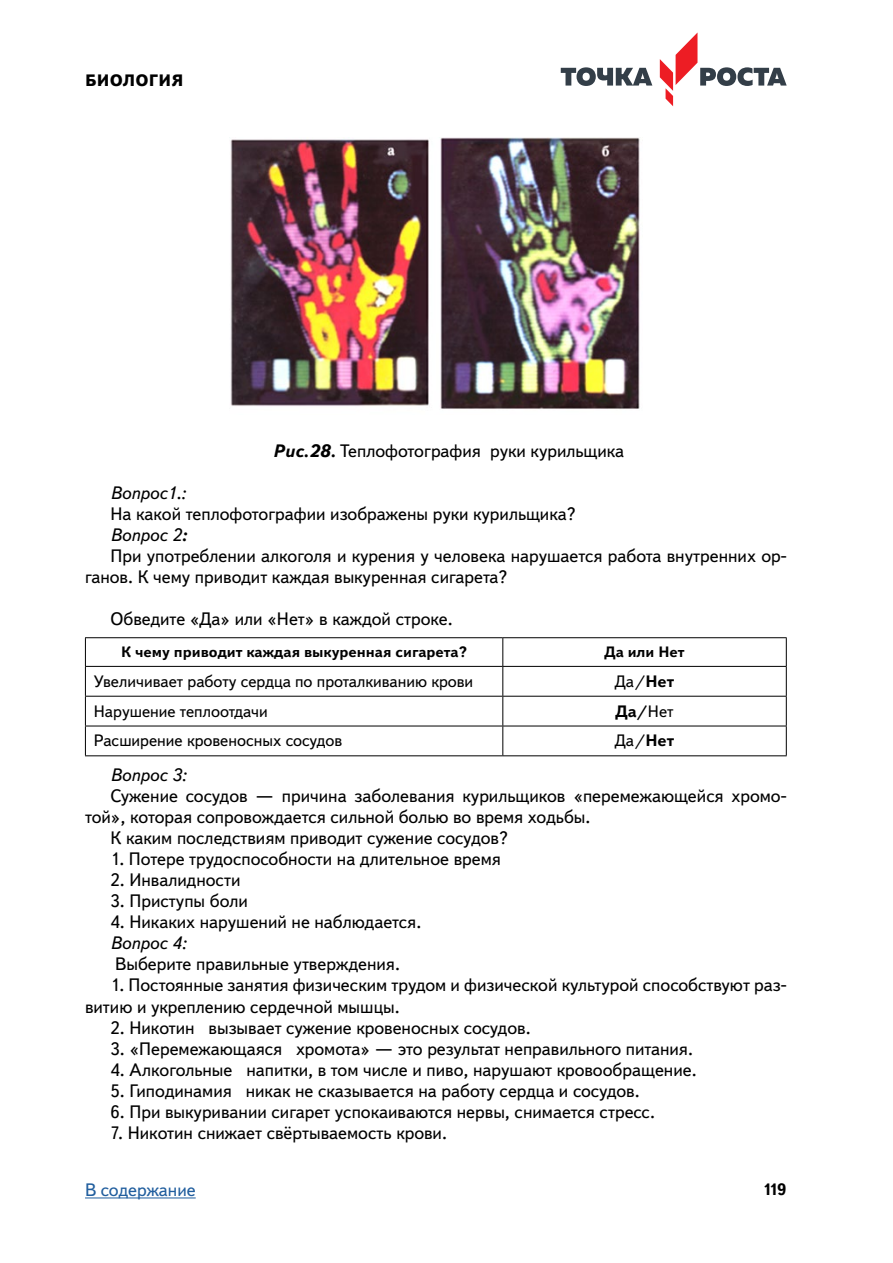
<style>
.page{position:relative;width:893px;height:1263px;background:#fff}
.page>*{position:absolute;margin:0;border:0;box-sizing:border-box;transform-origin:0 0}
.Основной{font:18px/21px "Textbook New";color:#000}
.Основной-2{font:italic 18px "Textbook New";color:#000}
.t1{font:18px "Textbook New";color:#215e9e}
.Таблица_по_Центру{font:16.5px "Textbook New";color:#000}
.Таблица_по_Центру-2{font:700 16.5px "Textbook New";color:#000}
.t2{font:800 16.5px "Textbook New";letter-spacing:.01em;color:#000}
.Таблица_Головка{font:700 15px "Textbook New";color:#000}
.s1{font-weight:700;font-style:italic}
.s2{font-weight:700}
.s3{font-weight:400}
</style>
<div class="page">
<svg style="left:561px;top:67px;width:91px;height:19px"></svg>
<svg style="left:660px;top:32px;width:127px;height:74px"></svg>
<hr style="left:85px;top:1197px;width:111px;height:1px;background:#215e9e">
<img style="left:230px;top:137px;width:410px;height:272px">
<hr style="left:85px;top:696px;width:418px;height:1px;background:#000">
<hr style="left:85px;top:696px;width:1px;height:30px;background:#000">
<hr style="left:503px;top:696px;width:284px;height:1px;background:#000">
<hr style="left:502px;top:696px;width:1px;height:30px;background:#000">
<hr style="left:786px;top:696px;width:1px;height:30px;background:#000">
<hr style="left:85px;top:726px;width:418px;height:1px;background:#000">
<svg style="left:85px;top:726px;width:1px;height:29px"></svg>
<hr style="left:85px;top:755px;width:418px;height:1px;background:#000">
<hr style="left:503px;top:726px;width:284px;height:1px;background:#000">
<svg style="left:502px;top:726px;width:1px;height:29px"></svg>
<svg style="left:786px;top:726px;width:1px;height:29px"></svg>
<hr style="left:503px;top:755px;width:284px;height:1px;background:#000">
<hr style="left:85px;top:637px;width:418px;height:1px;background:#000">
<svg style="left:85px;top:638px;width:1px;height:58px"></svg>
<hr style="left:85px;top:666px;width:418px;height:1px;background:#000">
<hr style="left:503px;top:637px;width:284px;height:1px;background:#000">
<svg style="left:502px;top:638px;width:1px;height:58px"></svg>
<svg style="left:786px;top:638px;width:1px;height:58px"></svg>
<hr style="left:503px;top:666px;width:284px;height:1px;background:#000">
<p class="t2" style="left:85px;top:70px;width:100px">БИОЛОГИЯ</p>
<p class="Основной" style="left:273px;top:440px;width:353px"><span class="s1">Рис.28.</span> Теплофотография руки курильщика</p>
<p class="Основной-2" style="left:111px;top:481px;width:77px">Вопрос1.:</p>
<p class="Основной" style="left:111px;top:503px;width:467px">На какой теплофотографии изображены руки курильщика?</p>
<p class="Основной-2" style="left:111px;top:523px;width:77px">Вопрос 2<span class="s2">:</span></p>
<p class="Основной" style="left:85px;top:545px;width:703px;text-indent:26px">При употреблении алкоголя и курения у человека нарушается работа внутренних ор&shy;ганов. К чему приводит каждая выкуренная сигарета?</p>
<p class="Основной" style="left:111px;top:608px;width:344px">Обведите «Да» или «Нет» в каждой строке.</p>
<p class="Таблица_Головка" style="left:121px;top:642px;width:347px">К чему приводит каждая выкуренная сигарета?</p>
<p class="Таблица_Головка" style="left:604px;top:642px;width:82px">Да или Нет</p>
<p class="Таблица_по_Центру" style="left:94px;top:671px;width:381px">Увеличивает работу сердца по проталкиванию крови</p>
<p class="Таблица_по_Центру" style="left:615px;top:671px;width:61px">Да/<span class="s2">Нет</span></p>
<p class="Таблица_по_Центру" style="left:94px;top:701px;width:175px">Нарушение теплоотдачи</p>
<p class="Таблица_по_Центру-2" style="left:616px;top:701px;width:59px">Да/<span class="s3">Нет</span></p>
<p class="Таблица_по_Центру" style="left:94px;top:731px;width:250px">Расширение кровеносных сосудов</p>
<p class="Таблица_по_Центру" style="left:615px;top:731px;width:61px">Да/<span class="s2">Нет</span></p>
<p class="Основной-2" style="left:111px;top:764px;width:77px">Вопрос 3:</p>
<p class="Основной" style="left:85px;top:786px;width:703px;text-indent:26px">Сужение сосудов — причина заболевания курильщиков «перемежающейся хромо&shy;той», которая сопровождается сильной болью во время ходьбы.</p>
<p class="Основной" style="left:111px;top:828px;width:399px">К каким последствиям приводит сужение сосудов?</p>
<p class="Основной" style="left:111px;top:849px;width:392px">1. Потере трудоспособности на длительное время</p>
<p class="Основной" style="left:111px;top:870px;width:131px">2. Инвалидности</p>
<p class="Основной" style="left:111px;top:891px;width:139px">3. Приступы боли</p>
<p class="Основной" style="left:111px;top:912px;width:312px">4. Никаких нарушений не наблюдается.</p>
<p class="Основной-2" style="left:111px;top:932px;width:77px">Вопрос 4:</p>
<p class="Основной" style="left:115px;top:954px;width:286px">Выберите правильные утверждения.</p>
<p class="Основной" style="left:85px;top:975px;width:703px;text-indent:26px">1. Постоянные занятия физическим трудом и физической культурой способствуют раз&shy;витию и укреплению сердечной мышцы.</p>
<p class="Основной" style="left:111px;top:1017px;width:422px">2. Никотин вызывает сужение кровеносных сосудов.</p>
<p class="Основной" style="left:111px;top:1038px;width:584px">3. «Перемежающаяся хромота» — это результат неправильного питания.</p>
<p class="Основной" style="left:111px;top:1059px;width:588px">4. Алкогольные напитки, в том числе и пиво, нарушают кровообращение.</p>
<p class="Основной" style="left:111px;top:1080px;width:531px">5. Гиподинамия никак не сказывается на работу сердца и сосудов.</p>
<p class="Основной" style="left:111px;top:1101px;width:546px">6. При выкуривании сигарет успокаиваются нервы, снимается стресс.</p>
<p class="Основной" style="left:111px;top:1122px;width:338px">7. Никотин снижает свёртываемость крови.</p>
<p class="t1" style="left:85px;top:1179px;width:112px">В содержание</p>
<p class="Таблица_по_Центру-2" style="left:763px;top:1179px;width:25px">119</p>
</div>
